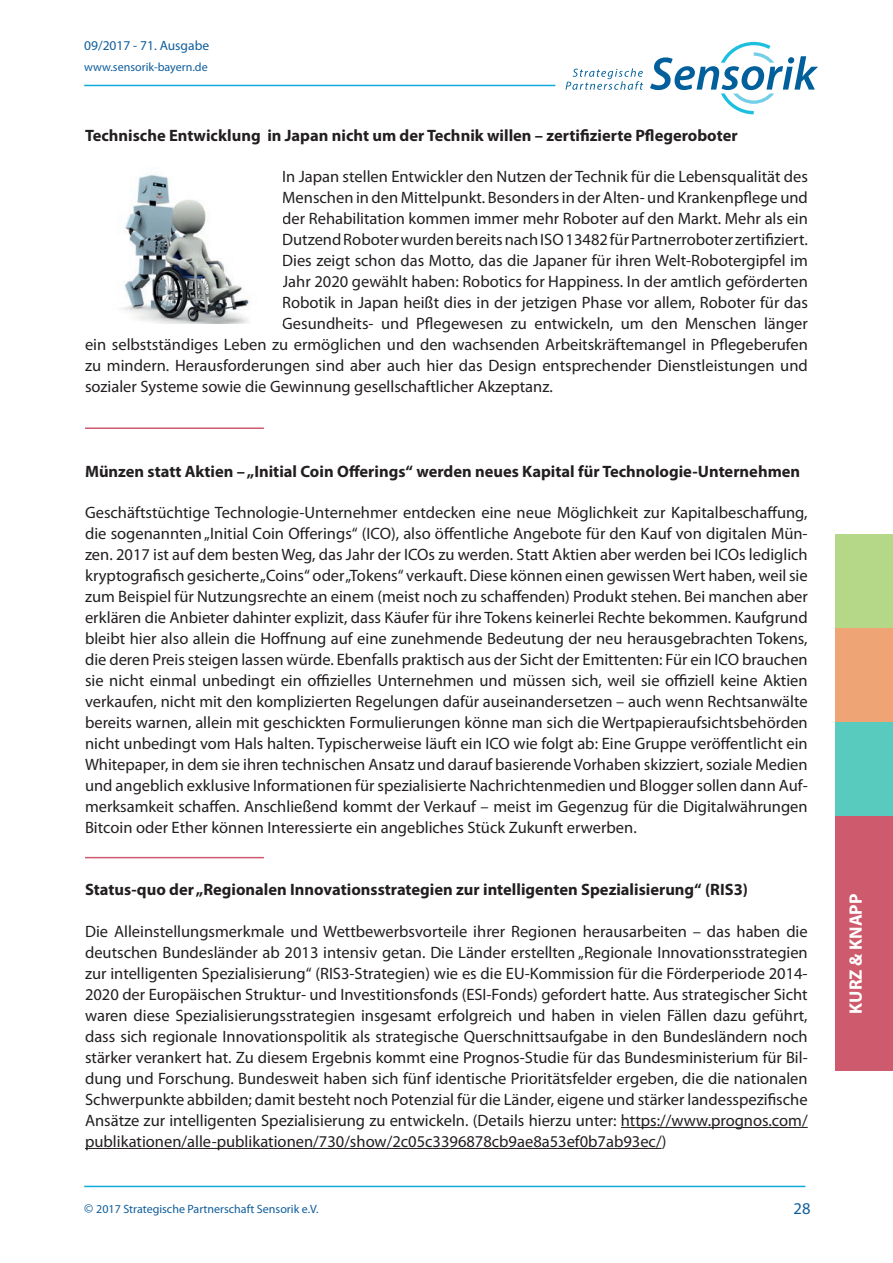
<style>
.page{position:relative;width:893px;height:1263px;background:#fff}
.page>*{position:absolute;margin:0;border:0;box-sizing:border-box;transform-origin:0 0}
.t1{font:700 18px "Myriad Pro";color:#fff}
.t2{font:16.5px/21px "Myriad Pro";color:#231f20;text-align:justify}
.t3{font:700 16.5px "Myriad Pro";color:#231f20}
.t4{font:16.5px "Myriad Pro";color:#105e9c}
.t5{font:13.5px "Myriad Pro";color:#105e9c}
.t6{font:12px "Myriad Pro";color:#105e9c}
.s1{font-size:13.5px}
</style>
<div class="page">
<hr style="left:84px;top:85px;width:471px;height:1px;background:#11a9de">
<hr style="left:84px;top:1186px;width:721px;height:1px;background:#11a9de">
<div style="left:835px;top:816px;width:58px;height:255px;background:#ce5a6d"></div>
<div style="left:835px;top:534px;width:58px;height:94px;background:#b5d888"></div>
<div style="left:835px;top:628px;width:58px;height:94px;background:#eea475"></div>
<div style="left:835px;top:722px;width:58px;height:94px;background:#58cbbe"></div>
<svg style="left:566px;top:68px;width:77px;height:22px"></svg>
<svg style="left:650px;top:42px;width:168px;height:72px"></svg>
<hr style="left:85px;top:427px;width:179px;height:2px;background:#ce5a6d">
<img style="left:121px;top:174px;width:130px;height:150px">
<hr style="left:621px;top:1127px;width:187px;height:1px;background:#231f20">
<hr style="left:85px;top:1148px;width:577px;height:1px;background:#231f20">
<hr style="left:85px;top:857px;width:179px;height:1px;background:#ce5a6d">
<p class="t5" style="left:84px;top:38px;width:126px">09/2017 - 71. Ausgabe</p>
<p class="t6" style="left:84px;top:60px;width:125px">www.sensorik-bayern.de</p>
<p class="t3" style="left:85px;top:126px;width:654px">Technische Entwicklung in Japan nicht um der Technik willen – zertifizierte Pflegeroboter</p>
<p class="t2" style="left:282px;top:166px;width:527px">In Japan stellen Entwickler den Nutzen der Technik für die Lebensqualität des</p>
<p class="t2" style="left:282px;top:187px;width:527px">Menschen in den Mittelpunkt. Besonders in der Alten- und Krankenpflege und</p>
<p class="t2" style="left:282px;top:208px;width:527px">der Rehabilitation kommen immer mehr Roboter auf den Markt. Mehr als ein</p>
<p class="t2" style="left:282px;top:229px;width:527px">Dutzend Roboter wurden bereits nach ISO 13482 für Partnerroboter zertifiziert.</p>
<p class="t2" style="left:282px;top:250px;width:527px">Dies zeigt schon das Motto, das die Japaner für ihren Welt-Robotergipfel im</p>
<p class="t2" style="left:282px;top:271px;width:527px">Jahr 2020 gewählt haben: Robotics for Happiness. In der amtlich geförderten</p>
<p class="t2" style="left:282px;top:292px;width:527px">Robotik in Japan heißt dies in der jetzigen Phase vor allem, Roboter für das</p>
<p class="t2" style="left:282px;top:313px;width:527px">Gesundheits- und Pflegewesen zu entwickeln, um den Menschen länger</p>
<p class="t2" style="left:85px;top:334px;width:724px">ein selbstständiges Leben zu ermöglichen und den wachsenden Arbeitskräftemangel in Pflegeberufen</p>
<p class="t2" style="left:85px;top:355px;width:724px">zu mindern. Herausforderungen sind aber auch hier das Design entsprechender Dienstleistungen und</p>
<p class="t2" style="left:85px;top:376px;width:469px">sozialer Systeme sowie die Gewinnung gesellschaftlicher Akzeptanz.</p>
<p class="t3" style="left:85px;top:462px;width:717px">Münzen statt Aktien – „Initial Coin Offerings“ werden neues Kapital für Technologie-Unternehmen</p>
<p class="t2" style="left:85px;top:502px;width:724px">Geschäftstüchtige Technologie-Unternehmer entdecken eine neue Möglichkeit zur Kapitalbeschaffung, die sogenannten „Initial Coin Offerings“ (ICO), also öffentliche Angebote für den Kauf von digitalen Mün&shy;zen. 2017 ist auf dem besten Weg, das Jahr der ICOs zu werden. Statt Aktien aber werden bei ICOs lediglich kryptografisch gesicherte „Coins“ oder „Tokens“ verkauft. Diese können einen gewissen Wert haben, weil sie zum Beispiel für Nutzungsrechte an einem (meist noch zu schaffenden) Produkt stehen. Bei manchen aber erklären die Anbieter dahinter explizit, dass Käufer für ihre Tokens keinerlei Rechte bekommen. Kaufgrund bleibt hier also allein die Hoffnung auf eine zunehmende Bedeutung der neu herausgebrachten Tokens, die deren Preis steigen lassen würde. Ebenfalls praktisch aus der Sicht der Emittenten: Für ein ICO brauchen sie nicht einmal unbedingt ein offizielles Unternehmen und müssen sich, weil sie offiziell keine Aktien verkaufen, nicht mit den komplizierten Regelungen dafür auseinandersetzen – auch wenn Rechtsanwälte bereits warnen, allein mit geschickten Formulierungen könne man sich die Wertpapieraufsichtsbehörden nicht unbedingt vom Hals halten. Typischerweise läuft ein ICO wie folgt ab: Eine Gruppe veröffentlicht ein Whitepaper, in dem sie ihren technischen Ansatz und darauf basierende Vorhaben skizziert, soziale Medien und angeblich exklusive Informationen für spezialisierte Nachrichtenmedien und Blogger sollen dann Auf&shy;merksamkeit schaffen. Anschließend kommt der Verkauf – meist im Gegenzug für die Digitalwährungen Bitcoin oder Ether können Interessierte ein angebliches Stück Zukunft erwerben.</p>
<p class="t3" style="left:85px;top:880px;width:664px">Status-quo der „Regionalen Innovationsstrategien zur intelligenten Spezialisierung“ (RIS3)</p>
<p class="t2" style="left:85px;top:921px;width:724px">Die Alleinstellungsmerkmale und Wettbewerbsvorteile ihrer Regionen herausarbeiten – das haben die deutschen Bundesländer ab 2013 intensiv getan. Die Länder erstellten „Regionale Innovationsstrategien zur intelligenten Spezialisierung“ (RIS3-Strategien) wie es die EU-Kommission für die Förderperiode 2014- 2020 der Europäischen Struktur- und Investitionsfonds (ESI-Fonds) gefordert hatte. Aus strategischer Sicht waren diese Spezialisierungsstrategien insgesamt erfolgreich und haben in vielen Fällen dazu geführt, dass sich regionale Innovationspolitik als strategische Querschnittsaufgabe in den Bundesländern noch stärker verankert hat. Zu diesem Ergebnis kommt eine Prognos-Studie für das Bundesministerium für Bil&shy;dung und Forschung. Bundesweit haben sich fünf identische Prioritätsfelder ergeben, die die nationalen Schwerpunkte abbilden; damit besteht noch Potenzial für die Länder, eigene und stärker landesspezifische Ansätze zur intelligenten Spezialisierung zu entwickeln. (Details hierzu unter: https://www.prognos.com/ publikationen/alle-publikationen/730/show/2c05c3396878cb9ae8a53ef0b7ab93ec/)</p>
<p class="t6" style="left:84px;top:1203px;width:236px"><span class="s1">©</span> 2017 Strategische Partnerschaft Sensorik e.V.</p>
<p class="t4" style="left:793px;top:1199px;width:18px">28</p>
<p class="t1" style="left:845px;top:1014px;width:122px;rotate:-90deg">KURZ &amp; KNAPP</p>
</div>
